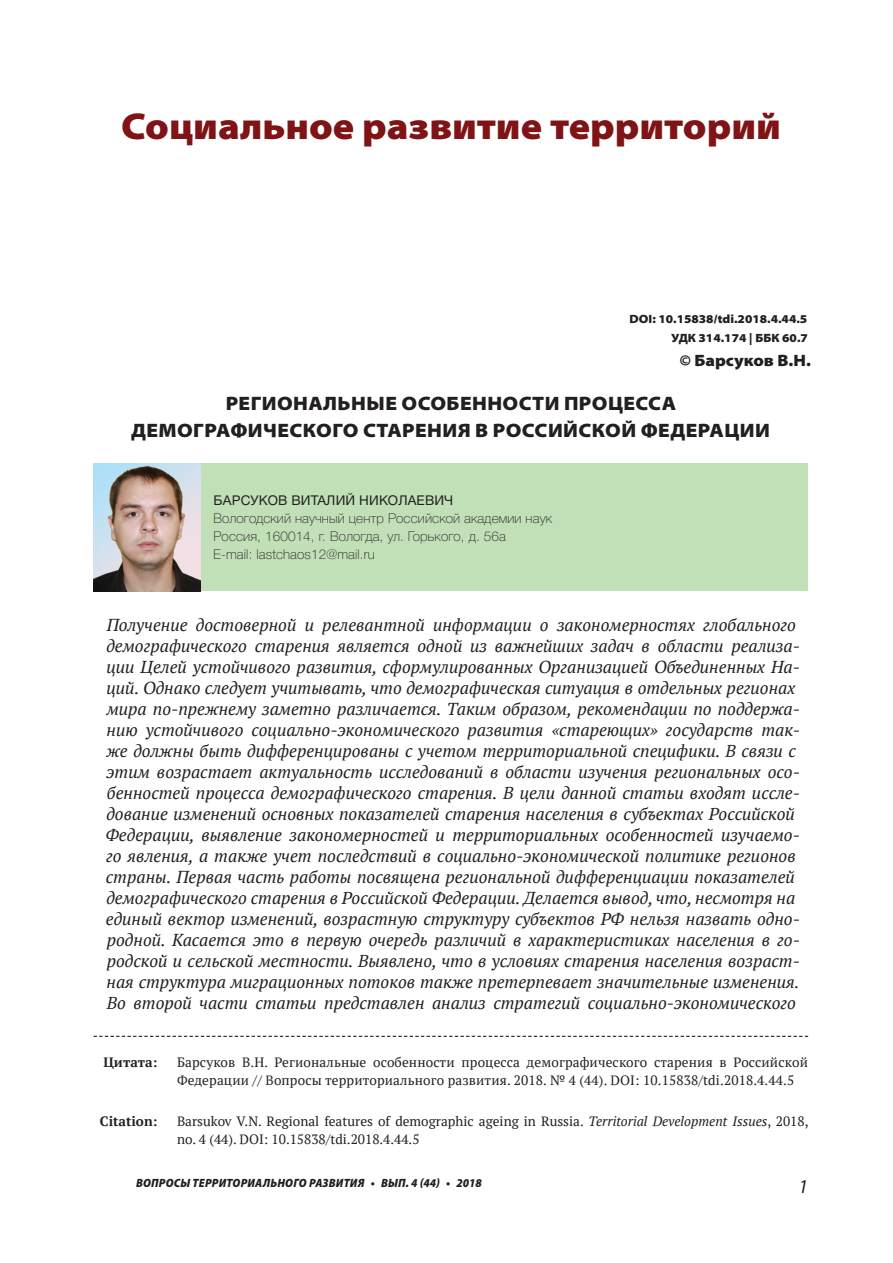
<style>
.page{position:relative;width:893px;height:1263px;background:#fff}
.page>*{position:absolute;margin:0;border:0;box-sizing:border-box;transform-origin:0 0}
.t1{font:900 semi-expanded 37.5px "Myriad Pro";color:#7f1315}
.t2{font:900 semi-expanded 19.5px/27px "Myriad Pro";letter-spacing:.02em;color:#231f20;text-align:center}
.t3{font:italic 19.5px "Myriad Pro";color:#231f20}
.t4{font:italic 17.25px/21px "PT Serif";color:#231f20}
.t5{font:900 semi-expanded 16.5px "Myriad Pro";color:#231f20}
.t6{font:13.5px/18px "PT Serif";letter-spacing:.01em;color:#231f20}
.t7{font:100 13.5px/18px "Helvetica Neue Cyr";letter-spacing:.01em;color:#231f20}
.t8{font:13.5px "Helvetica Neue Cyr";letter-spacing:.01em;color:#231f20}
.t9{font:700 13.5px "PT Serif";color:#231f20}
.t10{font:italic 900 semi-condensed 12px "Myriad Pro";letter-spacing:.02em;color:#231f20}
.t11{font:900 semi-expanded 12px/18.6px "Myriad Pro";color:#231f20;text-align:right}
.s1{font-style:italic}
</style>
<div class="page">
<div style="left:94px;top:463px;width:714px;height:128px;background:#c1e0b8"></div>
<img style="left:94px;top:463px;width:107px;height:128px">
<svg style="left:94px;top:1036px;width:714px;height:1px"></svg>
<h1 class="t1" style="left:121px;top:112px;width:661px">Социальное развитие территорий</h1>
<p class="t11" style="left:629px;top:311px;width:180px">DOI: 10.15838/tdi.2018.4.44.5<br>УДК 314.174 | ББК 60.7</p>
<p class="t5" style="left:680px;top:354px;width:133px">© Барсуков В.Н.</p>
<p class="t2" style="left:131px;top:391px;width:640px">РЕГИОНАЛЬНЫЕ ОСОБЕННОСТИ ПРОЦЕССА<br>ДЕМОГРАФИЧЕСКОГО СТАРЕНИЯ В РОССИЙСКОЙ ФЕДЕРАЦИИ</p>
<p class="t8" style="left:213px;top:495px;width:241px">БАРСУКОВ ВИТАЛИЙ НИКОЛАЕВИЧ</p>
<p class="t7" style="left:213px;top:510px;width:340px">Вологодский научный центр Российской академии наук<br>Россия, 160014, г. Вологда, ул. Горького, д. 56а<br>E-mail: lastchaos12@mail.ru</p>
<p class="t4" style="left:106px;top:614px;width:696px">Получение достоверной и релевантной информации о закономерностях глобального демографического старения является одной из важнейших задач в области реализа&shy;ции Целей устойчивого развития, сформулированных Организацией Объединенных На&shy;ций. Однако следует учитывать, что демографическая ситуация в отдельных регионах мира по-прежнему заметно различается. Таким образом, рекомендации по поддержа&shy;нию устойчивого социально-экономического развития «стареющих» государств так&shy;же должны быть дифференцированы с учетом территориальной специфики. В связи с этим возрастает актуальность исследований в области изучения региональных осо&shy;бенностей процесса демографического старения. В цели данной статьи входят иссле&shy;дование изменений основных показателей старения населения в субъектах Российской Федерации, выявление закономерностей и территориальных особенностей изучаемо&shy;го явления, а также учет последствий в социально-экономической политике регионов страны. Первая часть работы посвящена региональной дифференциации показателей демографического старения в Российской Федерации. Делается вывод, что, несмотря на единый вектор изменений, возрастную структуру субъектов РФ нельзя назвать одно&shy;родной. Касается это в первую очередь различий в характеристиках населения в го&shy;родской и сельской местности. Выявлено, что в условиях старения населения возраст&shy;ная структура миграционных потоков также претерпевает значительные изменения.<br>Во второй части статьи представлен анализ стратегий социально-экономического</p>
<p class="t9" style="left:103px;top:1053px;width:55px">Цитата:</p>
<p class="t9" style="left:100px;top:1112px;width:59px">Citation:</p>
<p class="t6" style="left:177px;top:1052px;width:632px">Барсуков В.Н. Региональные особенности процесса демографического старения в Российской<br>Федерации // Вопросы территориального развития. 2018. № 4 (44). DOI: 10.15838/tdi.2018.4.44.5</p>
<p class="t6" style="left:177px;top:1112px;width:633px">Barsukov V.N. Regional features of demographic ageing in Russia. <span class="s1">Territorial Development Issues</span>, 2018, no. 4 (44). DOI: 10.15838/tdi.2018.4.44.5</p>
<p class="t10" style="left:136px;top:1178px;width:347px">ВОПРОСЫ ТЕРРИТОРИАЛЬНОГО РАЗВИТИЯ • ВЫП. 4 (44) • 2018</p>
<p class="t3" style="left:798px;top:1178px;width:11px">1</p>
</div>
